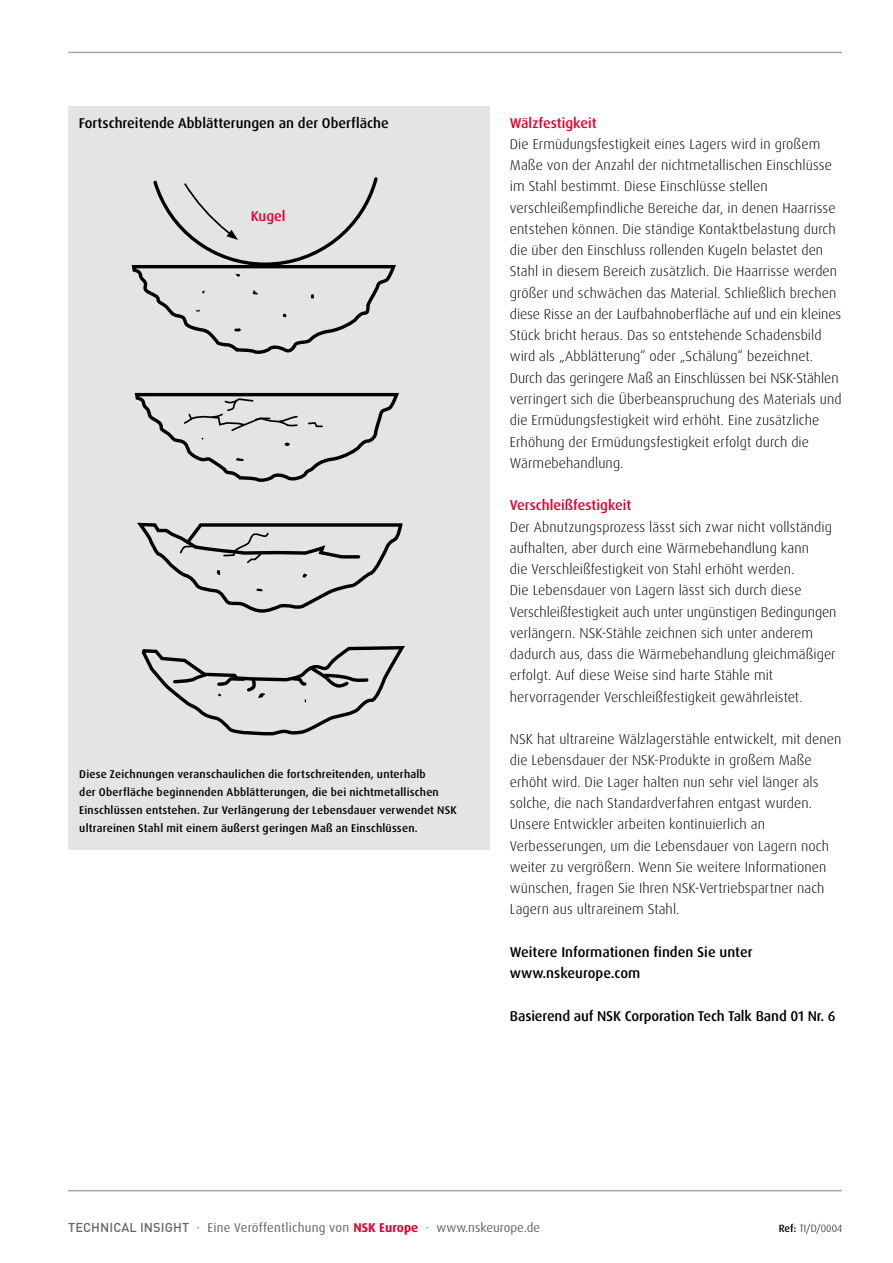
<style>
.page{position:relative;width:893px;height:1263px;background:#fff}
.page>*{position:absolute;margin:0;border:0;box-sizing:border-box;transform-origin:0 0}
.t1{font:300 14.25px/21.3px "Dax Pro";letter-spacing:.005em;color:#000}
.t2{font:500 14.25px/21.3px "Dax Pro";color:#000}
.t3{font:500 14.25px "Dax Pro";color:#e20030}
.t4{font:12.75px "Dax Pro";letter-spacing:.015em;color:#646567}
.t5{font:500 11.25px/18px "Dax Pro";letter-spacing:.02em;color:#000}
.t6{font:300 10.5px "Dax Pro";letter-spacing:.005em;color:#000}
.s1{font-family:"DIN Pro";font-weight:500}
.s2{font-weight:700;color:#e20030}
.s3{font-weight:500}
</style>
<div class="page">
<hr style="left:68px;top:1190px;width:774px;height:1px;background:#a7a8aa">
<hr style="left:68px;top:52px;width:774px;height:1px;background:#a7a8aa">
<div style="left:68px;top:106px;width:422px;height:744px;background:#e3e4e4"></div>
<svg style="left:137px;top:522px;width:266px;height:90px"></svg>
<svg style="left:134px;top:392px;width:265px;height:90px"></svg>
<svg style="left:141px;top:646px;width:264px;height:90px"></svg>
<svg style="left:131px;top:177px;width:265px;height:177px"></svg>
<p class="t2" style="left:79px;top:112px;width:312px">Fortschreitende Abblätterungen an der Oberfläche</p>
<p class="t3" style="left:251px;top:207px;width:37px">Kugel</p>
<p class="t5" style="left:79px;top:765px;width:379px">Diese Zeichnungen veranschaulichen die fortschreitenden, unterhalb<br>der Oberfläche beginnenden Abblätterungen, die bei nichtmetallischen Einschlüssen entstehen. Zur Verlängerung der Lebensdauer verwendet NSK ultrareinen Stahl mit einem äußerst geringen Maß an Einschlüssen.</p>
<p class="t3" style="left:510px;top:113px;width:88px">Wälzfestigkeit</p>
<p class="t1" style="left:510px;top:133px;width:333px">Die Ermüdungsfestigkeit eines Lagers wird in großem Maße von der Anzahl der nichtmetallischen Einschlüsse im Stahl bestimmt. Diese Einschlüsse stellen verschleißempfindliche Bereiche dar, in denen Haarrisse entstehen können. Die ständige Kontaktbelastung durch die über den Einschluss rollenden Kugeln belastet den Stahl in diesem Bereich zusätzlich. Die Haarrisse werden größer und schwächen das Material. Schließlich brechen diese Risse an der Laufbahnoberfläche auf und ein kleines Stück bricht heraus. Das so entstehende Schadensbild wird als „Abblätterung“ oder „Schälung“ bezeichnet.<br>Durch das geringere Maß an Einschlüssen bei NSK-Stählen verringert sich die Überbeanspruchung des Materials und die Ermüdungsfestigkeit wird erhöht. Eine zusätzliche Erhöhung der Ermüdungsfestigkeit erfolgt durch die Wärmebehandlung.</p>
<p class="t3" style="left:510px;top:496px;width:123px">Verschleißfestigkeit</p>
<p class="t1" style="left:510px;top:516px;width:328px">Der Abnutzungsprozess lässt sich zwar nicht vollständig aufhalten, aber durch eine Wärmebehandlung kann<br>die Verschleißfestigkeit von Stahl erhöht werden.<br>Die Lebensdauer von Lagern lässt sich durch diese Verschleißfestigkeit auch unter ungünstigen Bedingungen verlängern. NSK-Stähle zeichnen sich unter anderem dadurch aus, dass die Wärmebehandlung gleichmäßiger erfolgt. Auf diese Weise sind harte Stähle mit hervorragender Verschleißfestigkeit gewährleistet.</p>
<p class="t1" style="left:510px;top:729px;width:333px">NSK hat ultrareine Wälzlagerstähle entwickelt, mit denen die Lebensdauer der NSK-Produkte in großem Maße erhöht wird. Die Lager halten nun sehr viel länger als solche, die nach Standardverfahren entgast wurden.<br>Unsere Entwickler arbeiten kontinuierlich an Verbesserungen, um die Lebensdauer von Lagern noch weiter zu vergrößern. Wenn Sie weitere Informationen wünschen, fragen Sie Ihren NSK-Vertriebspartner nach Lagern aus ultrareinem Stahl.</p>
<p class="t2" style="left:510px;top:941px;width:244px">Weitere Informationen finden Sie unter www.nskeurope.com</p>
<p class="t2" style="left:510px;top:1005px;width:327px">Basierend auf NSK Corporation Tech Talk Band 01 Nr. 6</p>
<p class="t4" style="left:68px;top:1219px;width:474px"><span class="s1">TECHNICAL INSIGHT</span> · Eine Veröffentlichung von <span class="s2">NSK Europe</span> · www.nskeurope.de</p>
<p class="t6" style="left:779px;top:1221px;width:65px"><span class="s3">Ref:</span> TI/D/0004</p>
</div>
